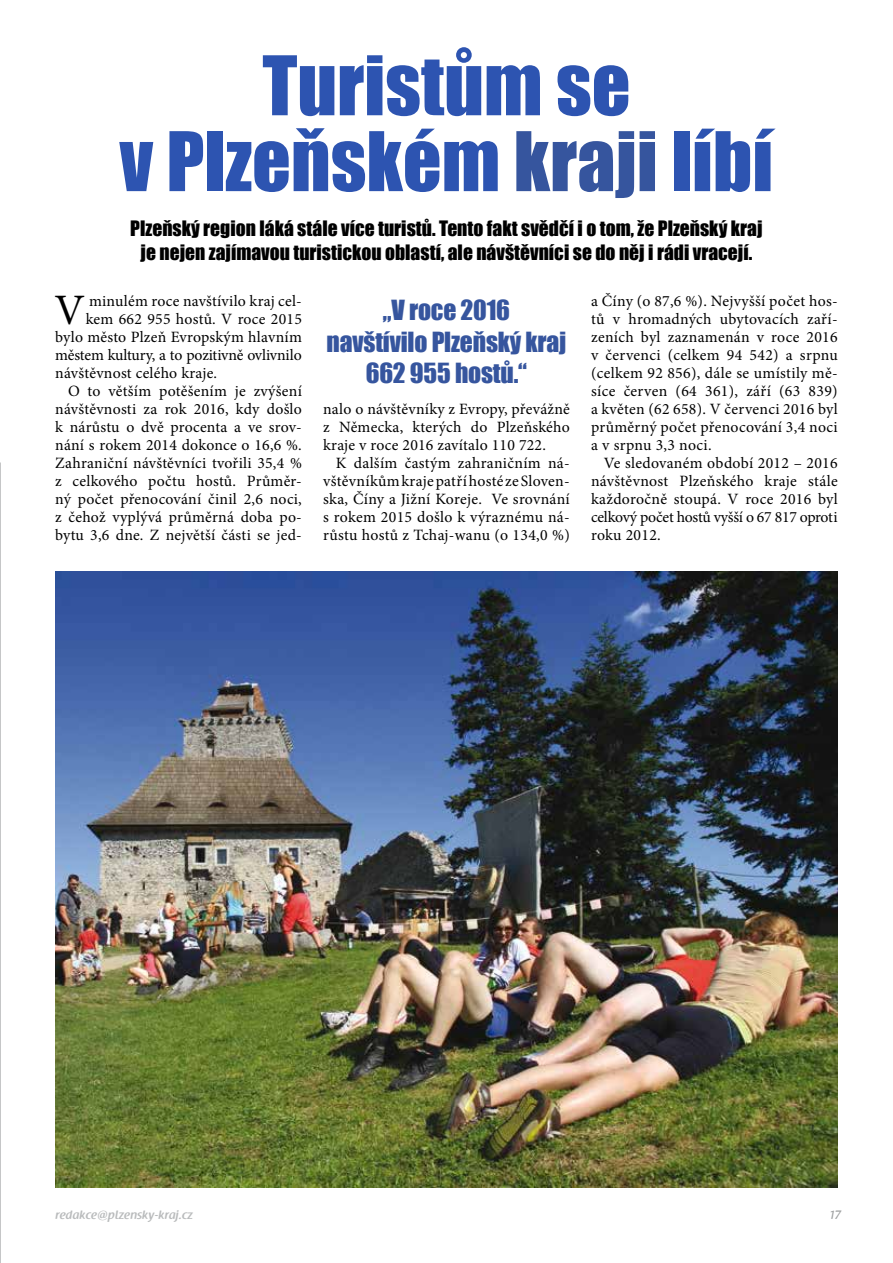
<style>
.page{position:relative;width:893px;height:1263px;background:#fff}
.page>*{position:absolute;margin:0;border:0;box-sizing:border-box;transform-origin:0 0}
.t1{font:75.9px/75.9px "Impact";color:#2d54b1;text-align:center}
.t2{font:43.5px "Minion Pro";color:#000}
.t3{font:25.5px/31.5px "Impact";letter-spacing:-.005em;color:#36559e;text-align:center}
.t4{font:19.5px/24px "Impact";color:#000;text-align:center}
.t5{font:15.75px/18px "Minion Pro";letter-spacing:.015em;color:#000;text-align:justify}
.t6{font:15.75px "Minion Pro";letter-spacing:-.01em;color:#000}
.t7{font:600 12px "Raspoutine";letter-spacing:.025em;color:#b9bbbc}
.t8{font:12px "Raspoutine Classic";color:#9c9e9f}
.s1{color:#36559e}
</style>
<div class="page">
<img style="left:55px;top:571px;width:783px;height:616px">
<h1 class="t1" style="left:120px;top:46px;width:655px">Turistům se<br>v Plzeňském <span class="s1">kraji</span> líbí</h1>
<p class="t4" style="left:130px;top:216px;width:634px">Plzeňský region láká stále více turistů. Tento fakt svědčí i o tom, že Plzeňský kraj je nejen zajímavou turistickou oblastí, ale návštěvníci se do něj i rádi vracejí.</p>
<h3 class="t3" style="left:327px;top:294px;width:241px">„V roce 2016<br>navštívilo Plzeňský kraj<br>662 955 hostů.“</h3>
<p class="t5" style="left:591px;top:292px;width:248px">a Číny (o 87,6 %). Nejvyšší počet hos&shy;tů v hromadných ubytovacích zaří&shy;zeních byl zaznamenán v roce 2016 v červenci (celkem 94 542) a srpnu (celkem 92 856), dále se umístily mě&shy;síce červen (64 361), září (63 839) a květen (62 658). V červenci 2016 byl průměrný počet přenocování 3,4 noci a v srpnu 3,3 noci.</p>
<p class="t5" style="left:591px;top:454px;width:248px;text-indent:13px">Ve sledovaném období 2012 – 2016 návštěvnost Plzeňského kraje stále každoročně stoupá. V roce 2016 byl celkový počet hostů vyšší o 67 817 oproti roku 2012.</p>
<h2 class="t2" style="left:54px;top:281px;width:32px">V</h2>
<p class="t5" style="left:89px;top:292px;width:214px">minulém roce navštívilo kraj cel-</p>
<p class="t5" style="left:86px;top:310px;width:218px">kem 662 955 hostů. V roce 2015</p>
<p class="t5" style="left:55px;top:328px;width:248px">bylo město Plzeň Evropským hlavním</p>
<p class="t6" style="left:55px;top:344px;width:248px">městem kultury, a to pozitivně ovlivnilo</p>
<p class="t5" style="left:55px;top:364px;width:163px">návštěvnost celého kraje.</p>
<p class="t5" style="left:68px;top:382px;width:235px">O to větším potěšením je zvýšení</p>
<p class="t5" style="left:55px;top:400px;width:248px">návštěvnosti za rok 2016, kdy došlo</p>
<p class="t5" style="left:55px;top:418px;width:248px">k nárůstu o dvě procenta a ve srov-</p>
<p class="t5" style="left:55px;top:436px;width:248px">nání s rokem 2014 dokonce o 16,6 %.</p>
<p class="t5" style="left:55px;top:454px;width:248px">Zahraniční návštěvníci tvořili 35,4 %</p>
<p class="t5" style="left:55px;top:472px;width:248px">z celkového počtu hostů. Průměr-</p>
<p class="t5" style="left:55px;top:490px;width:248px">ný počet přenocování činil 2,6 noci,</p>
<p class="t5" style="left:55px;top:508px;width:248px">z čehož vyplývá průměrná doba po-</p>
<p class="t5" style="left:55px;top:526px;width:248px">bytu 3,6 dne. Z největší části se jed-</p>
<p class="t5" style="left:323px;top:400px;width:248px">nalo o návštěvníky z Evropy, převážně z Německa, kterých do Plzeňského kraje v roce 2016 zavítalo 110 722.</p>
<p class="t5" style="left:323px;top:454px;width:248px;text-indent:13px">K dalším častým zahraničním ná&shy;vštěvníkům kraje patří hosté ze Sloven&shy;ska, Číny a Jižní Koreje. Ve srovnání s rokem 2015 došlo k výraznému ná&shy;růstu hostů z Tchaj-wanu (o 134,0 %)</p>
<p class="t7" style="left:56px;top:1208px;width:139px">redakce@plzensky-kraj.cz</p>
<p class="t8" style="left:829px;top:1208px;width:13px">17</p>
</div>
